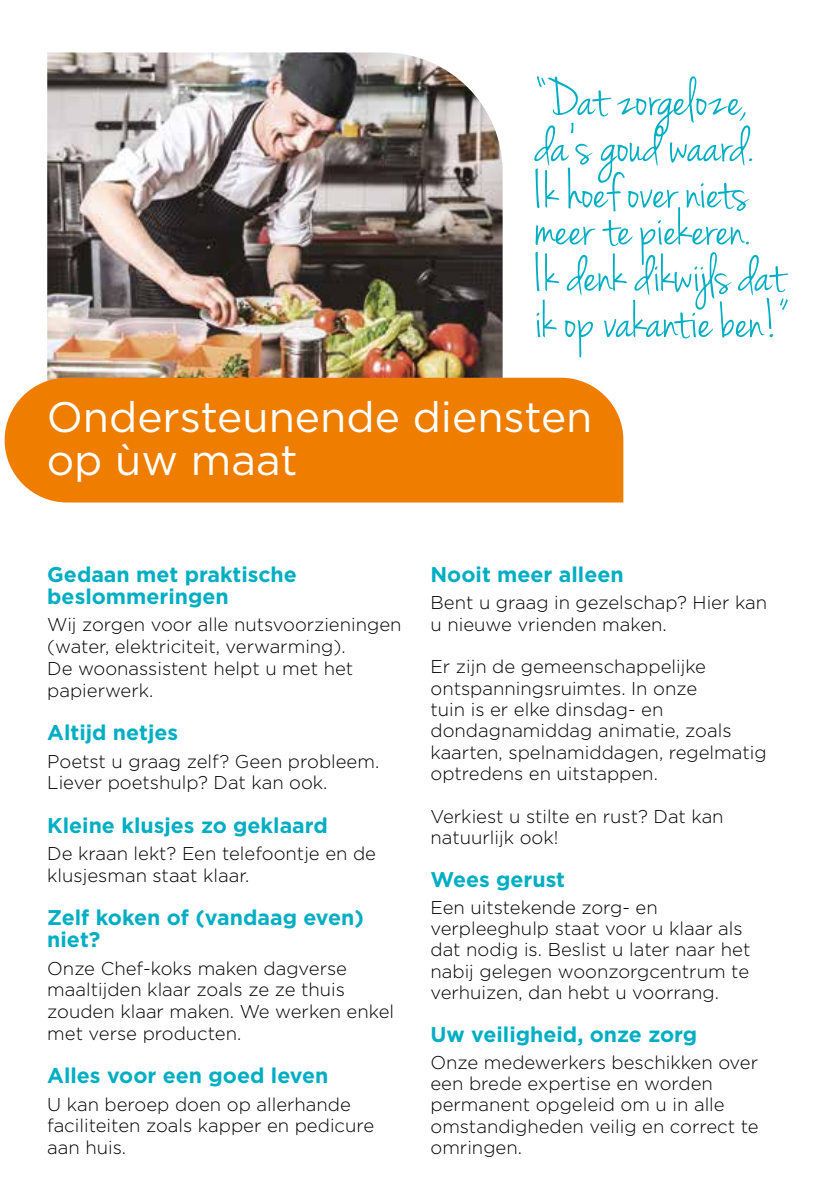
<style>
.page{position:relative;width:840px;height:1191px;background:#fff}
.page>*{position:absolute;margin:0;border:0;box-sizing:border-box;transform-origin:0 0}
.t1{font:55.6px/46.2px "Jenna Sue";color:#00aec3;text-align:justify}
.t2{font:42.6px/42.6px "Gotham";color:#fff}
.t3{font:700 21.2px/21.8px "Gotham";color:#00aec3}
.t4{font:300 18.4px/21.4px "Gotham";color:#000}
</style>
<div class="page">
<img style="left:47px;top:52px;width:455px;height:326px">
<div style="left:5px;top:378px;width:618px;height:124px;background:#ef7d00"></div>
<h1 class="t1" style="left:535px;top:79px;width:219px">“Dat zorgeloze, da’s goud waard.<br>Ik hoef over niets</h1>
<h1 class="t1" style="left:535px;top:208px;width:254px;text-align:left">meer te piekeren.<br>Ik denk dikwijls dat ik op vakantie ben!”</h1>
<h2 class="t2" style="left:47px;top:395px;width:547px">Ondersteunende diensten op ùw maat</h2>
<p class="t3" style="left:47px;top:564px;width:251px">Gedaan met praktische beslommeringen</p>
<p class="t4" style="left:47px;top:613px;width:355px">Wij zorgen voor alle nutsvoorzieningen (water, elektriciteit, verwarming).<br>De woonassistent helpt u met het papierwerk.</p>
<p class="t3" style="left:47px;top:721px;width:132px">Altijd netjes</p>
<p class="t4" style="left:47px;top:749px;width:333px">Poetst u graag zelf? Geen probleem.<br>Liever poetshulp? Dat kan ook.</p>
<p class="t3" style="left:47px;top:814px;width:282px">Kleine klusjes zo geklaard</p>
<p class="t4" style="left:47px;top:842px;width:330px">De kraan lekt? Een telefoontje en de klusjesman staat klaar.</p>
<p class="t3" style="left:47px;top:907px;width:318px">Zelf koken of (vandaag even) niet?</p>
<p class="t4" style="left:47px;top:956px;width:348px">Onze Chef-koks maken dagverse maaltijden klaar zoals ze ze thuis zouden klaar maken. We werken enkel met verse producten.</p>
<p class="t3" style="left:47px;top:1064px;width:282px">Alles voor een goed leven</p>
<p class="t4" style="left:47px;top:1092px;width:328px">U kan beroep doen op allerhande faciliteiten zoals kapper en pedicure aan huis.</p>
<p class="t3" style="left:430px;top:564px;width:195px">Nooit meer alleen</p>
<p class="t4" style="left:430px;top:591px;width:338px">Bent u graag in gezelschap? Hier kan u nieuwe vrienden maken.</p>
<p class="t4" style="left:430px;top:655px;width:337px">Er zijn de gemeenschappelijke ontspanningsruimtes. In onze<br>tuin is er elke dinsdag- en dondagnamiddag animatie, zoals kaarten, spelnamiddagen, regelmatig optredens en uitstappen.</p>
<p class="t4" style="left:430px;top:805px;width:294px">Verkiest u stilte en rust? Dat kan natuurlijk ook!</p>
<p class="t3" style="left:430px;top:868px;width:136px">Wees gerust</p>
<p class="t4" style="left:430px;top:896px;width:321px">Een uitstekende zorg- en verpleeghulp staat voor u klaar als dat nodig is. Beslist u later naar het nabij gelegen woonzorgcentrum te verhuizen, dan hebt u voorrang.</p>
<p class="t3" style="left:430px;top:1023px;width:268px">Uw veiligheid, onze zorg</p>
<p class="t4" style="left:430px;top:1051px;width:329px">Onze medewerkers beschikken over een brede expertise en worden permanent opgeleid om u in alle omstandigheden veilig en correct te omringen.</p>
</div>
